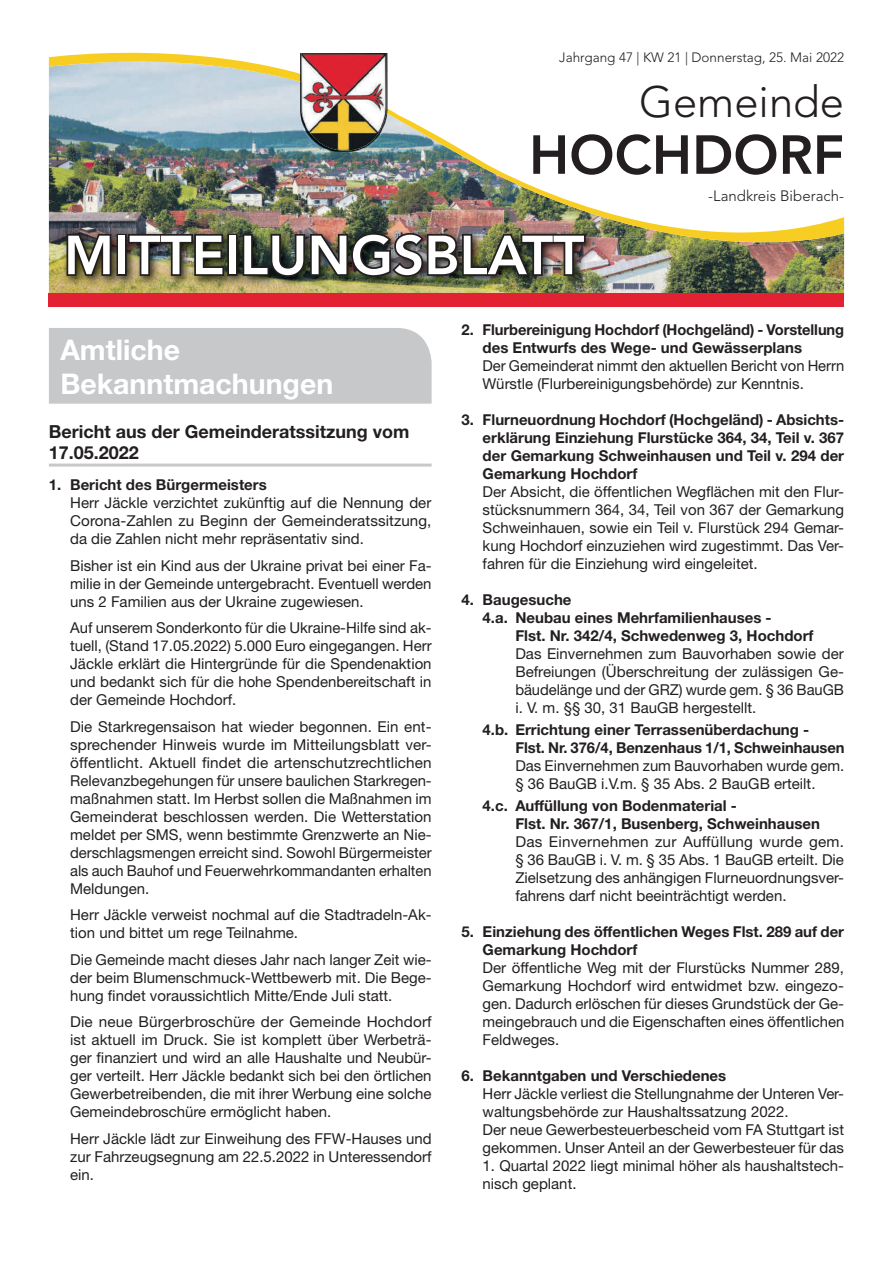
<style>
.page{position:relative;width:893px;height:1263px;background:#fff}
.page>*{position:absolute;margin:0;border:0;box-sizing:border-box;transform-origin:0 0}
.t1{font:800 54.3px "Avenir LT Std";color:#fff}
.t2{font:800 54.3px "Avenir LT Std";color:#231f20}
.t3{font:300 43.5px "Avenir LT Std";color:#231f20}
.t4{font:700 28.5px/34.2px "Helvetica Neue LT Std";color:#fff}
.t5{font:700 18px/21.6px "Helvetica Neue LT Std";color:#231f20}
.t6{font:15px/18px "Helvetica Neue LT Std";color:#231f20;text-align:justify}
.t7{font:700 15px/18px "Helvetica Neue LT Std";color:#231f20}
.t8{font:300 15px "Avenir LT Std";color:#231f20}
.t9{font:300 13.5px "Avenir LT Std";color:#231f20}
</style>
<div class="page">
<hr style="left:49px;top:464px;width:383px;height:3px;background:#c7c8ca">
<div style="left:49px;top:328px;width:383px;height:76px;background:#c7c8ca"></div>
<img style="left:49px;top:278px;width:795px;height:15px">
<div style="left:49px;top:293px;width:795px;height:14px;background:#e22133"></div>
<img style="left:49px;top:52px;width:795px;height:226px">
<img style="left:300px;top:114px;width:1px;height:28px">
<img style="left:300px;top:74px;width:87px;height:40px">
<img style="left:301px;top:53px;width:85px;height:98px">
<img style="left:62px;top:228px;width:535px;height:60px">
<svg style="left:65px;top:232px;width:48px;height:46px"></svg>
<div style="left:117px;top:234px;width:10px;height:42px;border:3px solid #231f20"></div>
<img style="left:126px;top:232px;width:100px;height:46px">
<div style="left:227px;top:234px;width:11px;height:42px;border:3px solid #231f20"></div>
<img style="left:241px;top:231px;width:346px;height:48px">
<p class="t9" style="left:559px;top:49px;width:286px">Jahrgang 47 | KW 21 | Donnerstag, 25. Mai 2022</p>
<h2 class="t3" style="left:639px;top:76px;width:206px">Gemeinde</h2>
<h1 class="t2" style="left:529px;top:123px;width:317px">HOCHDORF</h1>
<h1 class="t1" style="left:64px;top:223px;width:522px">MITTEILUNGSBLATT</h1>
<p class="t8" style="left:708px;top:187px;width:137px">-Landkreis Biberach-</p>
<h3 class="t4" style="left:60px;top:332px;width:274px">Amtliche<br>Bekanntmachungen</h3>
<p class="t5" style="left:49px;top:420px;width:362px">Bericht aus der Gemeinderatssitzung vom<br>17.05.2022</p>
<p class="t7" style="left:49px;top:475px;width:219px">1. Bericht des Bürgermeisters</p>
<p class="t6" style="left:70px;top:493px;width:363px">Herr Jäckle verzichtet zukünftig auf die Nennung der Corona-Zahlen zu Beginn der Gemeinderatssitzung, da die Zahlen nicht mehr repräsentativ sind.</p>
<p class="t6" style="left:70px;top:556px;width:363px">Bisher ist ein Kind aus der Ukraine privat bei einer Fa&shy;milie in der Gemeinde untergebracht. Eventuell werden uns 2 Familien aus der Ukraine zugewiesen.</p>
<p class="t6" style="left:70px;top:618px;width:363px">Auf unserem Sonderkonto für die Ukraine-Hilfe sind ak&shy;tuell, (Stand 17.05.2022) 5.000 Euro eingegangen. Herr Jäckle erklärt die Hintergründe für die Spendenaktion und bedankt sich für die hohe Spendenbereitschaft in der Gemeinde Hochdorf.</p>
<p class="t6" style="left:70px;top:717px;width:363px">Die Starkregensaison hat wieder begonnen. Ein ent&shy;sprechender Hinweis wurde im Mitteilungsblatt ver&shy;öffentlicht. Aktuell findet die artenschutzrechtlichen Relevanzbegehungen für unsere baulichen Starkregen&shy;maßnahmen statt. Im Herbst sollen die Maßnahmen im Gemeinderat beschlossen werden. Die Wetterstation meldet per SMS, wenn bestimmte Grenzwerte an Nie&shy;derschlagsmengen erreicht sind. Sowohl Bürgermeister als auch Bauhof und Feuerwehrkommandanten erhalten Meldungen.</p>
<p class="t6" style="left:70px;top:906px;width:363px">Herr Jäckle verweist nochmal auf die Stadtradeln-Ak&shy;tion und bittet um rege Teilnahme.</p>
<p class="t6" style="left:70px;top:950px;width:363px">Die Gemeinde macht dieses Jahr nach langer Zeit wie&shy;der beim Blumenschmuck-Wettbewerb mit. Die Bege&shy;hung findet voraussichtlich Mitte/Ende Juli statt.</p>
<p class="t6" style="left:70px;top:1013px;width:363px">Die neue Bürgerbroschüre der Gemeinde Hochdorf ist aktuell im Druck. Sie ist komplett über Werbeträ&shy;ger finanziert und wird an alle Haushalte und Neubür&shy;ger verteilt. Herr Jäckle bedankt sich bei den örtlichen Gewerbetreibenden, die mit ihrer Werbung eine solche Gemeindebroschüre ermöglicht haben.</p>
<p class="t6" style="left:70px;top:1129px;width:363px">Herr Jäckle lädt zur Einweihung des FFW-Hauses und zur Fahrzeugsegnung am 22.5.2022 in Unteressendorf ein.</p>
<p class="t7" style="left:483px;top:320px;width:363px;text-indent:-21px">2. Flurbereinigung Hochdorf (Hochgeländ) - Vorstellung des Entwurfs des Wege- und Gewässerplans</p>
<p class="t6" style="left:483px;top:356px;width:363px">Der Gemeinderat nimmt den aktuellen Bericht von Herrn<br>Würstle (Flurbereinigungsbehörde) zur Kenntnis.</p>
<p class="t7" style="left:483px;top:410px;width:363px;text-align:justify;text-indent:-21px">3. Flurneuordnung Hochdorf (Hochgeländ) - Absichts&shy;erklärung Einziehung Flurstücke 364, 34, Teil v. 367 der Gemarkung Schweinhausen und Teil v. 294 der Gemarkung Hochdorf</p>
<p class="t6" style="left:483px;top:482px;width:363px">Der Absicht, die öffentlichen Wegflächen mit den Flur&shy;stücksnummern 364, 34, Teil von 367 der Gemarkung Schweinhauen, sowie ein Teil v. Flurstück 294 Gemar&shy;kung Hochdorf einzuziehen wird zugestimmt. Das Ver&shy;fahren für die Einziehung wird eingeleitet.</p>
<p class="t7" style="left:461px;top:590px;width:112px">4. Baugesuche</p>
<p class="t7" style="left:483px;top:608px;width:291px">4.a. Neubau eines Mehrfamilienhauses -</p>
<p class="t7" style="left:515px;top:626px;width:300px">Flst. Nr. 342/4, Schwedenweg 3, Hochdorf</p>
<p class="t6" style="left:515px;top:644px;width:330px">Das Einvernehmen zum Bauvorhaben sowie der Befreiungen (Überschreitung der zulässigen Ge&shy;bäudelänge und der GRZ) wurde gem. § 36 BauGB i. V. m. §§ 30, 31 BauGB hergestellt.</p>
<p class="t7" style="left:515px;top:720px;width:331px;text-indent:-33px">4.b. Errichtung einer Terrassenüberdachung -<br>Flst. Nr. 376/4, Benzenhaus 1/1, Schweinhausen</p>
<p class="t6" style="left:515px;top:756px;width:330px">Das Einvernehmen zum Bauvorhaben wurde gem. § 36 BauGB i.V.m. § 35 Abs. 2 BauGB erteilt.</p>
<p class="t7" style="left:515px;top:796px;width:306px;text-indent:-33px">4.c. Auffüllung von Bodenmaterial -<br>Flst. Nr. 367/1, Busenberg, Schweinhausen</p>
<p class="t6" style="left:515px;top:833px;width:330px">Das Einvernehmen zur Auffüllung wurde gem. § 36 BauGB i. V. m. § 35 Abs. 1 BauGB erteilt. Die Zielsetzung des anhängigen Flurneuordnungsver&shy;fahrens darf nicht beeinträchtigt werden.</p>
<p class="t7" style="left:483px;top:922px;width:363px;text-indent:-21px">5. Einziehung des öffentlichen Weges Flst. 289 auf der<br>Gemarkung Hochdorf</p>
<p class="t6" style="left:483px;top:959px;width:363px">Der öffentliche Weg mit der Flurstücks Nummer 289, Gemarkung Hochdorf wird entwidmet bzw. eingezo&shy;gen. Dadurch erlöschen für dieses Grundstück der Ge&shy;meingebrauch und die Eigenschaften eines öffentlichen Feldweges.</p>
<p class="t7" style="left:461px;top:1066px;width:266px">6. Bekanntgaben und Verschiedenes</p>
<p class="t6" style="left:483px;top:1085px;width:363px;text-align:left">Herr Jäckle verliest die Stellungnahme der Unteren Ver&shy;waltungsbehörde zur Haushaltssatzung 2022.<br>Der neue Gewerbesteuerbescheid vom FA Stuttgart ist gekommen. Unser Anteil an der Gewerbesteuer für das</p>
<p class="t6" style="left:483px;top:1157px;width:363px">1. Quartal 2022 liegt minimal höher als haushaltstech&shy;nisch geplant.</p>
</div>
